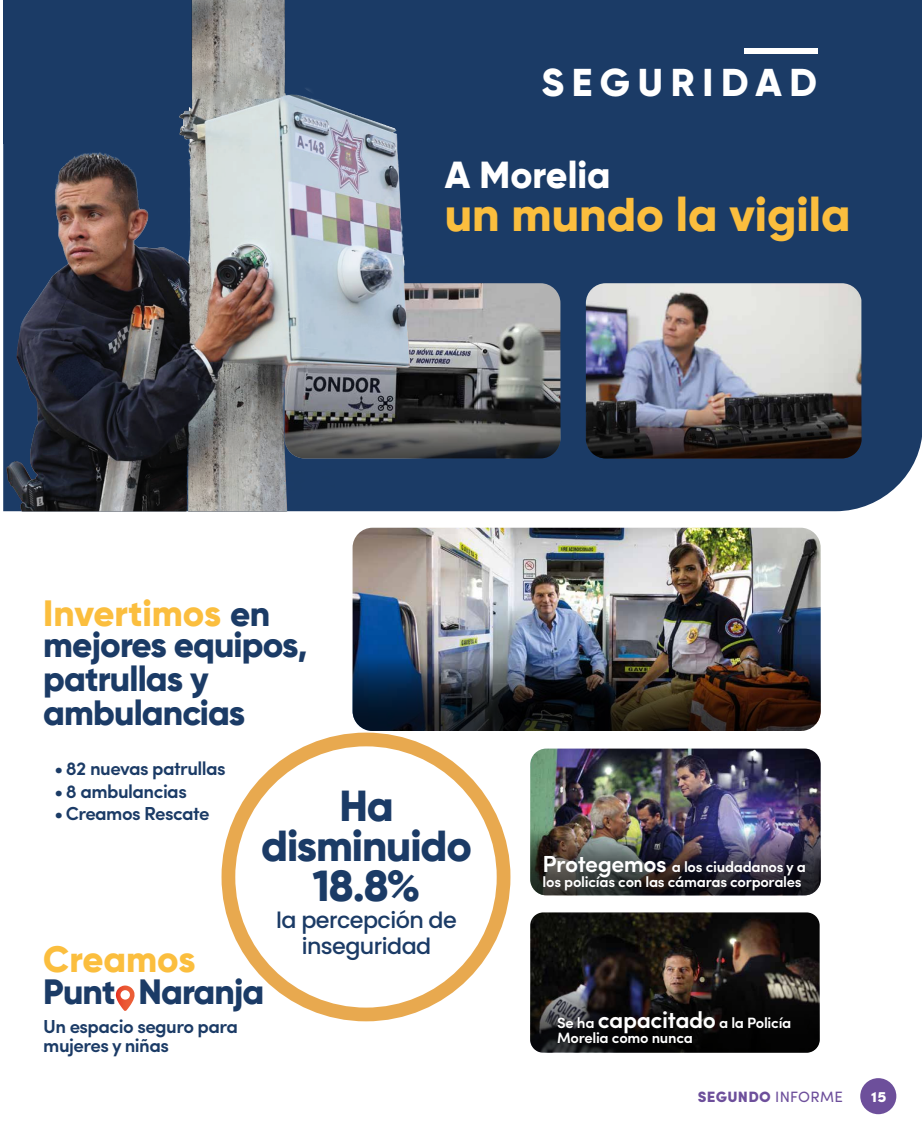
<style>
.page{position:relative;width:922px;height:1134px;background:#fff}
.page>*{position:absolute;margin:0;border:0;box-sizing:border-box;transform-origin:0 0}
.t1{font:800 47.12px "Gilroy";color:#fbbe3e}
.t2{font:800 43.25px/40.1px "Gilroy";letter-spacing:-.025em;color:#1b3b66;text-align:center}
.t3{font:800 38.75px "Gilroy";letter-spacing:.195em;color:#fff}
.t4{font:800 37.5px "Gilroy";color:#fff}
.t5{font:800 36.5px "Gilroy";color:#fbbe3e}
.t6{font:800 35px/33.8px "Gilroy";letter-spacing:-.025em;color:#1b3b66}
.t7{font:500 22.25px/26.4px "Poppins";letter-spacing:-.025em;color:#1b3b66;text-align:center}
.t8{font:600 18.88px/18.8px "Sofia Pro";letter-spacing:-.03em;color:#1b3b66}
.t9{font:600 15px/15px "Sofia Pro";letter-spacing:-.02em;color:#fff}
.t10{font:900 15px "Sofia Pro";letter-spacing:.02em;color:#6d4f9b}
.t11{font:900 15px "Sofia Pro";color:#fff}
.s1{font-size:35px;color:#1b3b66}
.s2{font-size:23.25px}
.s3{font-weight:400}
</style>
<div class="page">
<div style="left:860px;top:1078px;width:36px;height:36px;background:#6d4f9b;border-radius:50%"></div>
<div style="left:560px;top:144px;width:361px;height:367px;background:#1b3b66"></div>
<div style="left:221px;top:733px;width:289px;height:288px;border:14px solid #e8a94f;border-radius:50%"></div>
<img style="left:352px;top:528px;width:468px;height:128px">
<img style="left:352px;top:656px;width:468px;height:75px">
<img style="left:530px;top:912px;width:289px;height:70px">
<svg style="left:530px;top:982px;width:289px;height:71px;background:#1a1919"></svg>
<img style="left:530px;top:748px;width:290px;height:81px">
<img style="left:530px;top:829px;width:290px;height:66px">
<img style="left:585px;top:283px;width:276px;height:126px">
<svg style="left:585px;top:409px;width:276px;height:49px;background:#302a2a"></svg>
<div style="left:3px;top:0;width:918px;height:144px;background:#1b3b66"></div>
<div style="left:743px;top:49px;width:74px;height:5px;background:#fff"></div>
<img style="left:3px;top:0;width:557px;height:511px">
<svg style="left:115px;top:985px;width:20px;height:26px"></svg>
<h3 class="t3" style="left:541px;top:58px;width:277px">SEGURIDAD</h3>
<h3 class="t4" style="left:444px;top:151px;width:167px">A Morelia</h3>
<h1 class="t1" style="left:444px;top:185px;width:407px">un mundo la vigila</h1>
<h3 class="t5" style="left:43px;top:590px;width:228px">Invertimos <span class="s1">en</span></h3>
<h3 class="t6" style="left:43px;top:628px;width:266px">mejores equipos, patrullas y ambulancias</h3>
<p class="t8" style="left:55px;top:758px;width:173px">• 82 nuevas patrullas</p>
<p class="t8" style="left:55px;top:780px;width:134px">• 8 ambulancias</p>
<p class="t8" style="left:55px;top:803px;width:156px">• Creamos Rescate</p>
<h2 class="t2" style="left:261px;top:786px;width:212px">Ha disminuido<br>18.8%</h2>
<h3 class="t7" style="left:276px;top:907px;width:182px">la percepción de inseguridad</h3>
<h3 class="t5" style="left:43px;top:936px;width:154px">Creamos</h3>
<h3 class="t6" style="left:43px;top:974px;width:222px">Punt Naranja</h3>
<p class="t8" style="left:43px;top:1015px;width:196px">Un espacio seguro para mujeres y niñas</p>
<p class="t9" style="left:542px;top:858px;width:265px"><span class="s2">Protegemos</span> a los ciudadanos y a los policías con las cámaras corporales</p>
<p class="t9" style="left:557px;top:1014px;width:236px">Se ha <span class="s2">capacitado</span> a la Policía<br>Morelia como nunca</p>
<p class="t10" style="left:697px;top:1084px;width:147px">SEGUNDO <span class="s3">INFORME</span></p>
<p class="t11" style="left:870px;top:1084px;width:17px">15</p>
</div>
